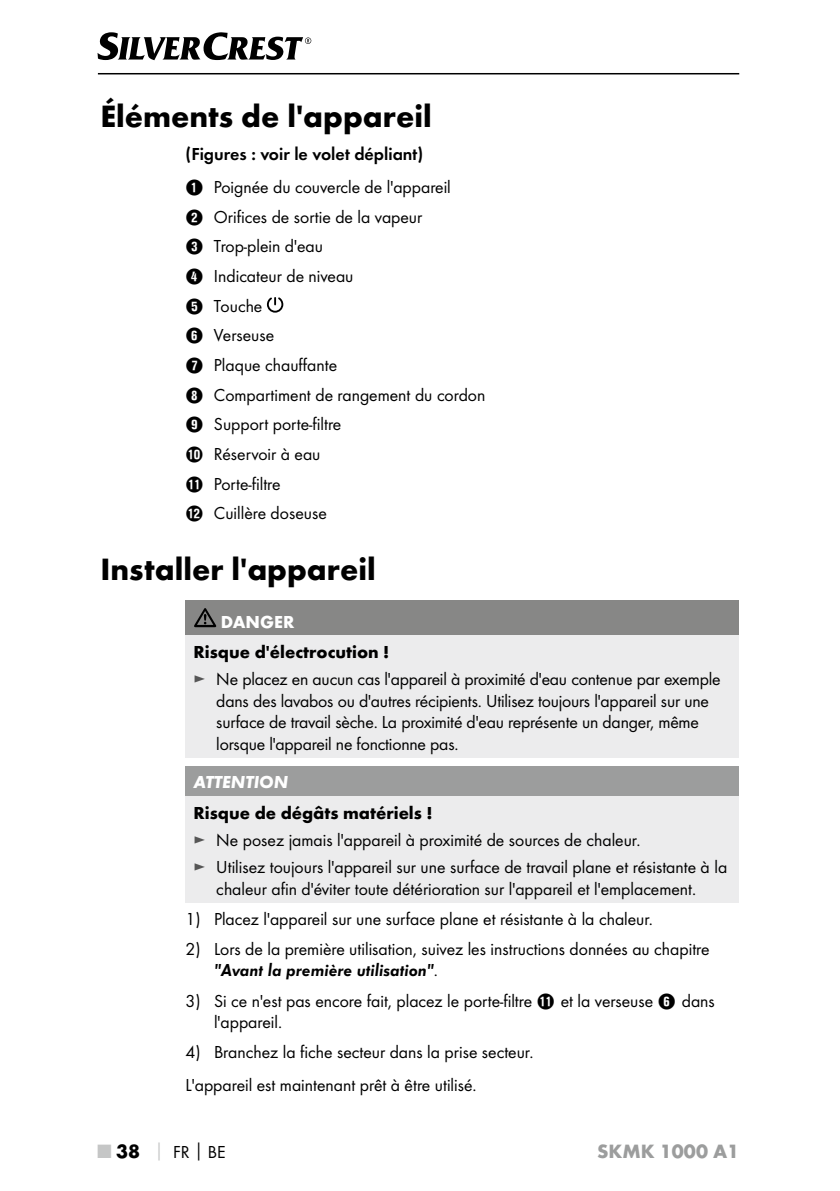
<style>
.page{position:relative;width:840px;height:1191px;background:#fff}
.page>*{position:absolute;margin:0;border:0;box-sizing:border-box;transform-origin:0 0}
.t1{font:700 32px "Futura";color:#000}
.t2{font:700 20px "Futura";color:#9c9d9d}
.t3{font:18px/29.6px "Futura Boo";color:#000}
.t4{font:700 18px "Futura";color:#000}
.t5{font:18px "Futura Dem";color:#000}
.t6{font:18px "Futura Dem Obl";color:#000}
.t7{font:italic 700 18px "Futura";color:#fff}
.t8{font:700 18px "Futura";color:#fff}
.s1{font-family:"Hako PI Nummern"}
.s2{color:#565656}
.s3{font-family:"Futura Boo"}
.s4{font-family:"Futura";font-weight:700;font-size:20px;color:#c5c6c6}
.s5{font-family:"Futura";font-weight:700;font-size:20px}
.s6{font-family:"Futura";font-weight:700;color:#c5c6c6}
.s7{font-family:"Futura";font-weight:700}
</style>
<div class="page">
<hr style="left:98px;top:73px;width:640px;height:1px;background:#000">
<svg style="left:97px;top:32px;width:214px;height:28px"></svg>
<svg style="left:267px;top:297px;width:16px;height:16px"></svg>
<div style="left:185px;top:600px;width:553px;height:35px;background:#878786"></div>
<div style="left:185px;top:635px;width:553px;height:123px;background:#ececed"></div>
<svg style="left:194px;top:608px;width:22px;height:19px"></svg>
<div style="left:185px;top:766px;width:553px;height:30px;background:#9c9d9d"></div>
<div style="left:185px;top:796px;width:553px;height:106px;background:#ececed"></div>
<h1 class="t1" style="left:100px;top:97px;width:332px">Éléments de l'appareil</h1>
<p class="t5" style="left:185px;top:143px;width:239px">(Figures : voir le volet dépliant)</p>
<p class="t3" style="left:185px;top:172px;width:301px"><span class="s1">1</span> Poignée du couvercle de l'appareil<br><span class="s1">2</span> Orifices de sortie de la vapeur<br><span class="s1">3</span> Trop-plein d'eau<br><span class="s1">4</span> Indicateur de niveau<br><span class="s1">5</span> Touche<br><span class="s1">6</span> Verseuse<br><span class="s1">7</span> Plaque chauffante<br><span class="s1">8</span> Compartiment de rangement du cordon<br><span class="s1">9</span> Support porte-filtre<br><span class="s1">0</span> Réservoir à eau<br><span class="s1">q</span> Porte-filtre<br><span class="s1">w</span> Cuillère doseuse</p>
<h1 class="t1" style="left:100px;top:550px;width:276px">Installer l'appareil</h1>
<p class="t8" style="left:221px;top:610px;width:75px">DANGER</p>
<p class="t4" style="left:193px;top:641px;width:197px">Risque d'électrocution !</p>
<p class="t3" style="left:216px;top:668px;width:505px;line-height:21.6px;text-indent:-23px"><span class="s2">►</span> Ne placez en aucun cas l'appareil à proximité d'eau contenue par exemple dans des lavabos ou d'autres récipients. Utilisez toujours l'appareil sur une surface de travail sèche. La proximité d'eau représente un danger, même lorsque l'appareil ne fonctionne pas.</p>
<p class="t7" style="left:193px;top:771px;width:96px">ATTENTION</p>
<p class="t4" style="left:193px;top:801px;width:240px">Risque de dégâts matériels !</p>
<p class="t3" style="left:193px;top:826px;width:535px;line-height:27.2px"><span class="s2">►</span> Ne posez jamais l'appareil à proximité de sources de chaleur.<br><span class="s2">►</span> Utilisez toujours l'appareil sur une surface de travail plane et résistante à la</p>
<p class="t3" style="left:216px;top:873px;width:479px">chaleur afin d'éviter toute détérioration sur l'appareil et l'emplacement.</p>
<p class="t3" style="left:185px;top:904px;width:466px">1) Placez l'appareil sur une surface plane et résistante à la chaleur.</p>
<p class="t3" style="left:185px;top:934px;width:525px">2) Lors de la première utilisation, suivez les instructions données au chapitre</p>
<p class="t6" style="left:214px;top:960px;width:223px">"Avant la première utilisation"<span class="s3">.</span></p>
<p class="t3" style="left:214px;top:989px;width:502px;line-height:21.6px;text-indent:-28px">3) Si ce n'est pas encore fait, placez le porte-filtre <span class="s1">q</span> et la verseuse <span class="s1">6</span> dans l'appareil.</p>
<p class="t3" style="left:185px;top:1035px;width:347px;line-height:33px">4) Branchez la fiche secteur dans la prise secteur.<br>L'appareil est maintenant prêt à être utilisé.</p>
<p class="t3" style="left:98px;top:1137px;width:129px"><span class="s4">■</span> <span class="s5">38</span> <span class="s6">│</span> FR<span class="s7">│</span>BE</p>
<p class="t2" style="left:597px;top:1139px;width:143px">SKMK 1000 A1</p>
</div>
